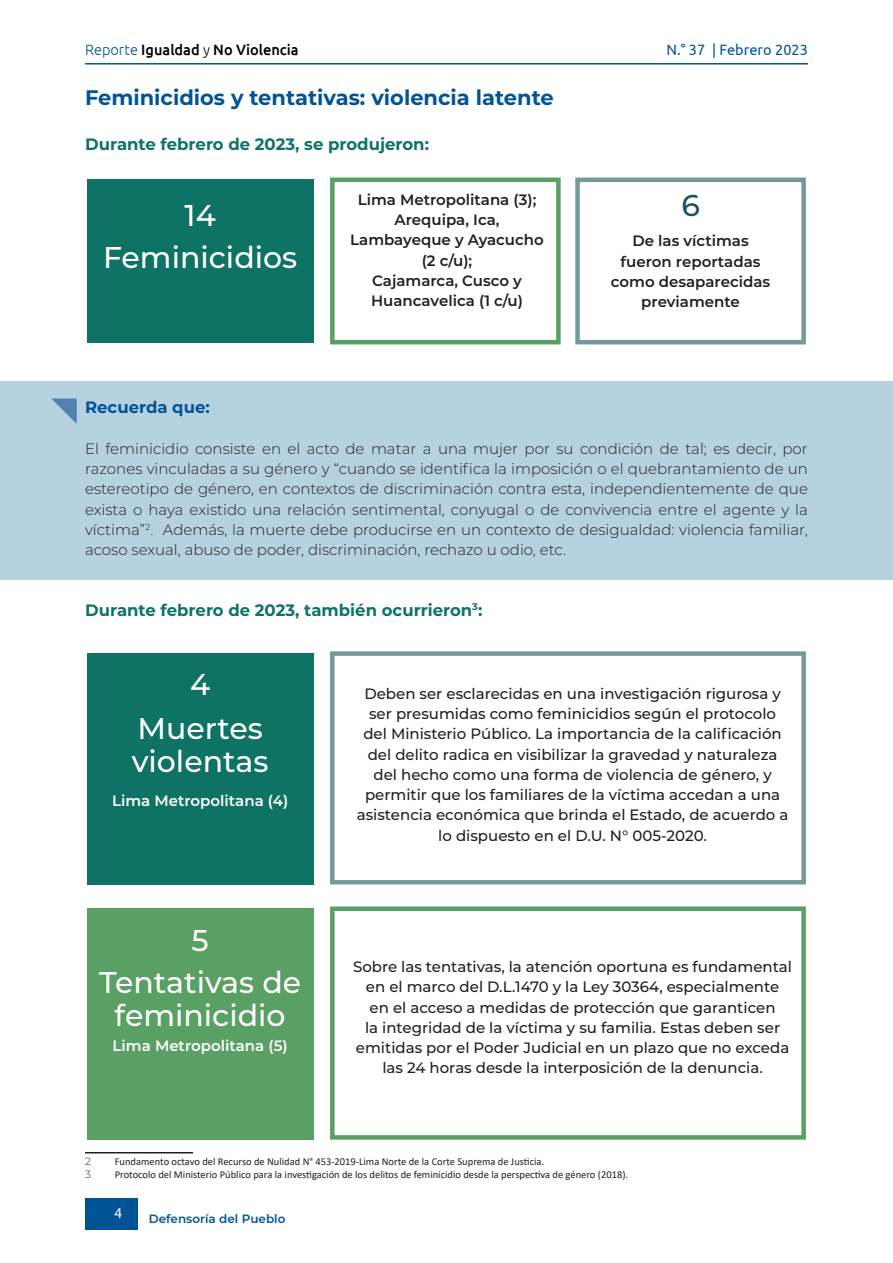
<style>
.page{position:relative;width:893px;height:1263px;background:#fff}
.page>*{position:absolute;margin:0;border:0;box-sizing:border-box;transform-origin:0 0}
.cuerpo{font:500 30px/33px "Montserrat";color:#fff}
.cuerpo-2{font:500 30px "Montserrat";color:#1a535a}
.Título_1{font:700 21px "Montserrat";color:#005495}
.Subtítulo_1{font:700 16.5px "Montserrat";color:#0e7365}
.Subtítulo_1-2{font:700 16.5px "Montserrat";color:#005495}
.Título_cuadro{font:500 15px/20.2px "Montserrat";color:#231f20;text-align:center}
.cuerpo-3{font:300 15px/20.2px "Montserrat";color:#231f20;text-align:justify}
.cuerpo-4{font:600 15px/20.2px "Montserrat";color:#231f20;text-align:center}
.Título_cuadro-2{font:600 15px/20.2px "Montserrat";color:#231f20;text-align:center}
.Título_cuadro-3{font:600 15px "Montserrat";color:#fff}
.t1{font:500 15px "Ubuntu";color:#000}
.t2{font:15px "Ubuntu";color:#005495}
.t3{font:15px "Myriad Pro";color:#fff}
.t4{font:600 12px "Montserrat";color:#005495}
.pie_de_pagina{font:10.5px "Calibri";color:#231f20}
.pie_de_pagina-2{font:300 10.5px "Montserrat";color:#231f20}
.s1{font-weight:300;color:#005495}
.s2{font-weight:300}
</style>
<div class="page">
<hr style="left:85px;top:63px;width:723px;height:2px;background:#005495">
<div style="left:85px;top:1198px;width:52px;height:32px;background:#005495"></div>
<div style="left:0;top:381px;width:893px;height:199px;background:#b6d1e0"></div>
<hr style="left:85px;top:1152px;width:108px;height:1px;background:#231f20">
<svg style="left:52px;top:399px;width:25px;height:25px"></svg>
<div style="left:87px;top:179px;width:226px;height:164px;background:#0e7365"></div>
<div style="left:87px;top:653px;width:226px;height:231px;background:#0e7365"></div>
<div style="left:87px;top:908px;width:226px;height:232px;background:#5a9f64"></div>
<div style="left:330px;top:178px;width:231px;height:166px;border:4px solid #5a9f64"></div>
<div style="left:575px;top:178px;width:231px;height:166px;border:4px solid #739a99"></div>
<div style="left:330px;top:651px;width:476px;height:233px;border:4px solid #739a99"></div>
<div style="left:330px;top:906px;width:476px;height:234px;border:4px solid #5a9f64"></div>
<p class="t1" style="left:85px;top:40px;width:215px"><span class="s1">Reporte</span> Igualdad <span class="s2">y</span> No Violencia</p>
<p class="Título_1" style="left:85px;top:83px;width:470px">Feminicidios y tentativas: violencia latente</p>
<p class="Subtítulo_1" style="left:85px;top:132px;width:345px">Durante febrero de 2023, se produjeron:</p>
<p class="cuerpo" style="left:185px;top:197px;width:33px">14</p>
<p class="cuerpo" style="left:103px;top:240px;width:196px">Feminicidios</p>
<p class="cuerpo-4" style="left:358px;top:189px;width:180px">Lima Metropolitana (3);</p>
<p class="cuerpo-4" style="left:350px;top:209px;width:195px">Arequipa, Ica,<br>Lambayeque y Ayacucho (2 c/u);</p>
<p class="cuerpo-4" style="left:371px;top:270px;width:153px;text-align:left">Cajamarca, Cusco y<br>Huancavelica (1 c/u)</p>
<p class="t2" style="left:667px;top:41px;width:143px">N.° 37 | Febrero 2023</p>
<p class="cuerpo-2" style="left:681px;top:185px;width:20px">6</p>
<p class="Título_cuadro-2" style="left:611px;top:230px;width:161px">De las víctimas fueron reportadas como desaparecidas previamente</p>
<p class="Subtítulo_1-2" style="left:85px;top:396px;width:126px">Recuerda que:</p>
<p class="cuerpo-3" style="left:85px;top:438px;width:724px">El feminicidio consiste en el acto de matar a una mujer por su condición de tal; es decir, por razones vinculadas a su género y “cuando se identifica la imposición o el quebrantamiento de un estereotipo de género, en contextos de discriminación contra esta, independientemente de que exista o haya existido una relación sentimental, conyugal o de convivencia entre el agente y la víctima”<sup>2</sup>. Además, la muerte debe producirse en un contexto de desigualdad: violencia familiar, acoso sexual, abuso de poder, discriminación, rechazo u odio, etc.</p>
<p class="Subtítulo_1" style="left:85px;top:598px;width:399px">Durante febrero de 2023, también ocurrieron<sup>3</sup>:</p>
<p class="cuerpo" style="left:190px;top:667px;width:22px">4</p>
<p class="cuerpo" style="left:132px;top:711px;width:138px">Muertes violentas</p>
<p class="Título_cuadro-3" style="left:112px;top:790px;width:178px">Lima Metropolitana (4)</p>
<p class="cuerpo" style="left:192px;top:922px;width:19px">5</p>
<p class="cuerpo" style="left:99px;top:965px;width:204px;text-align:center">Tentativas de feminicidio</p>
<p class="Título_cuadro-3" style="left:113px;top:1035px;width:177px">Lima Metropolitana (5)</p>
<p class="Título_cuadro" style="left:357px;top:683px;width:433px">Deben ser esclarecidas en una investigación rigurosa y ser presumidas como feminicidios según el protocolo del Ministerio Público. La importancia de la calificación del delito radica en visibilizar la gravedad y naturaleza del hecho como una forma de violencia de género, y permitir que los familiares de la víctima accedan a una asistencia económica que brinda el Estado, de acuerdo a lo dispuesto en el D.U. N° 005-2020.</p>
<p class="Título_cuadro" style="left:353px;top:956px;width:441px">Sobre las tentativas, la atención oportuna es fundamental en el marco del D.L.1470 y la Ley 30364, especialmente<br>en el acceso a medidas de protección que garanticen<br>la integridad de la víctima y su familia. Estas deben ser emitidas por el Poder Judicial en un plazo que no exceda las 24 horas desde la interposición de la denuncia.</p>
<p class="pie_de_pagina-2" style="left:85px;top:1154px;width:7px">2</p>
<p class="pie_de_pagina" style="left:115px;top:1154px;width:431px">Fundamento octavo del Recurso de Nulidad N° 453-2019-Lima Norte de la Corte Suprema de Justicia.</p>
<p class="pie_de_pagina-2" style="left:85px;top:1167px;width:7px">3</p>
<p class="pie_de_pagina" style="left:115px;top:1167px;width:515px">Protocolo del Ministerio Público para la investigación de los delitos de feminicidio desde la perspectiva de género (2018).</p>
<p class="t3" style="left:114px;top:1203px;width:9px">4</p>
<p class="t4" style="left:149px;top:1210px;width:138px">Defensoría del Pueblo</p>
</div>
